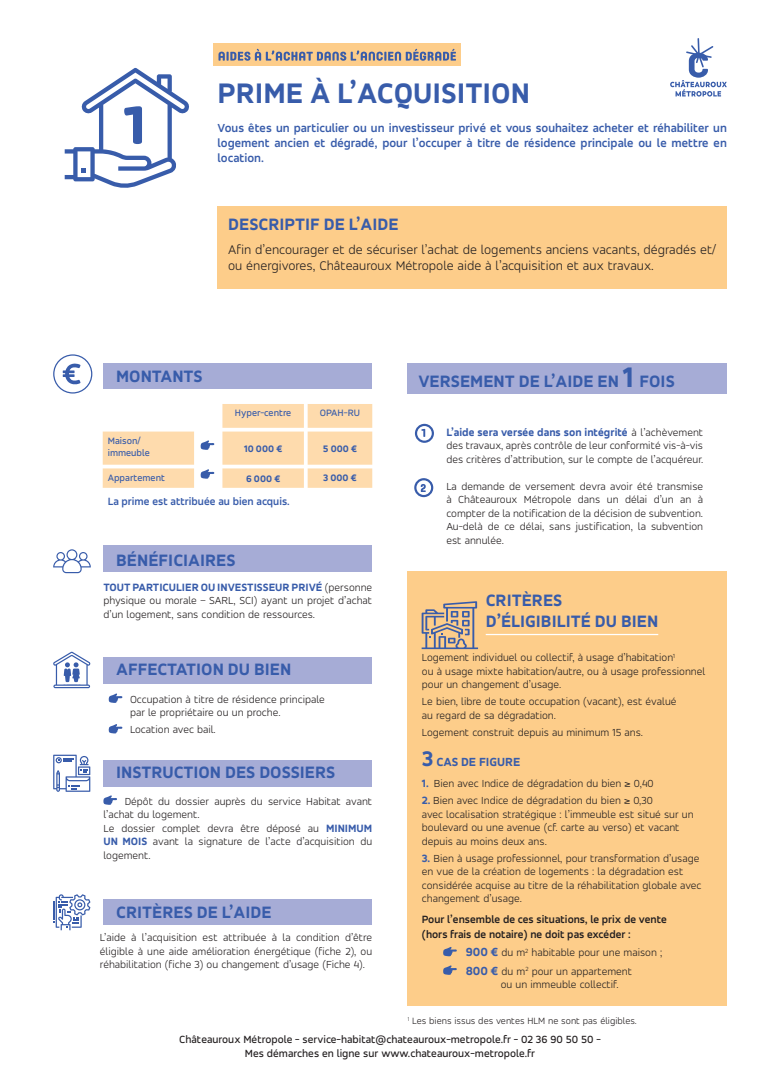
<style>
.page{position:relative;width:780px;height:1088px;background:#fff}
.page>*{position:absolute;margin:0;border:0;box-sizing:border-box;transform-origin:0 0}
.t1{font:800 53px "Core Mellow 75";color:#385caa}
.t2{font:800 30px "Accord";color:#385caa}
.t3{font:800 17.5px/21px "Accord";color:#385caa}
.t4{font:300 13.75px/16.5px "Accord";color:#231f20}
.t5{font:700 12.5px/15px "Accord";color:#385caa;text-align:justify}
.t6{font:800 12.5px "Accord";color:#385caa}
.t7{font:300 11.25px/13.5px "Accord";color:#231f20}
.t8{font:500 11.25px/13.5px "Accord";color:#231f20;text-align:center}
.t9{font:700 11.25px/15px "Accord";color:#231f20}
.t10{font:700 11.25px "Accord";color:#385caa}
.t11{font:300 10px "Accord";color:#231f20}
.t12{font:500 10px/12px "Accord";color:#385caa}
.t13{font:800 10px "Accord";color:#385caa}
.s1{font-size:30px}
.s2{font-weight:800;color:#385caa}
.s3{font-size:22.5px}
.s4{font-weight:800;font-size:12.5px;color:#385caa}
</style>
<div class="page">
<div style="left:213px;top:43px;width:248px;height:23px;background:#fdcd8a"></div>
<svg style="left:65px;top:68px;width:124px;height:120px"></svg>
<div style="left:407px;top:363px;width:319px;height:30px;background:#a6acd6"></div>
<div style="left:103px;top:546px;width:269px;height:26px;background:#a6acd6"></div>
<svg style="left:53px;top:549px;width:38px;height:24px"></svg>
<div style="left:103px;top:760px;width:269px;height:27px;background:#a6acd6"></div>
<svg style="left:53px;top:755px;width:37px;height:37px"></svg>
<svg style="left:103px;top:795px;width:14px;height:10px"></svg>
<div style="left:103px;top:363px;width:269px;height:25px;background:#a6acd6"></div>
<div style="left:53px;top:354px;width:39px;height:39px;border:1px solid #385caa;border-radius:50%"></div>
<svg style="left:63px;top:363px;width:18px;height:21px"></svg>
<svg style="left:103px;top:404px;width:269px;height:84px"></svg>
<div style="left:103px;top:657px;width:269px;height:26px;background:#a6acd6"></div>
<svg style="left:109px;top:693px;width:13px;height:10px"></svg>
<svg style="left:109px;top:724px;width:13px;height:9px"></svg>
<svg style="left:53px;top:652px;width:38px;height:36px"></svg>
<div style="left:103px;top:899px;width:269px;height:26px;background:#a6acd6"></div>
<svg style="left:53px;top:894px;width:37px;height:36px"></svg>
<svg style="left:415px;top:424px;width:19px;height:19px"></svg>
<svg style="left:414px;top:478px;width:19px;height:19px"></svg>
<div style="left:217px;top:206px;width:509px;height:82px;background:#fdcd8a"></div>
<div style="left:407px;top:571px;width:319px;height:435px;background:#fdcd8a"></div>
<hr style="left:485px;top:634px;width:173px;height:1px;background:#fff">
<svg style="left:443px;top:947px;width:14px;height:9px"></svg>
<svg style="left:443px;top:965px;width:14px;height:10px"></svg>
<svg style="left:421px;top:601px;width:57px;height:48px"></svg>
<svg style="left:670px;top:38px;width:56px;height:59px"></svg>
<svg style="left:218px;top:49px;width:238px;height:12px"></svg>
<h1 class="t1" style="left:120px;top:85px;width:31px">1</h1>
<h2 class="t2" style="left:217px;top:75px;width:314px">PRIME À L’ACQUISITION</h2>
<p class="t5" style="left:217px;top:120px;width:511px">Vous êtes un particulier ou un investisseur privé et vous souhaitez acheter et réhabiliter un logement ancien et dégradé, pour l’occuper à titre de résidence principale ou le mettre en location.</p>
<h3 class="t3" style="left:228px;top:214px;width:172px">DESCRIPTIF DE L’AIDE</h3>
<p class="t4" style="left:228px;top:241px;width:489px">Afin d’encourager et de sécuriser l’achat de logements anciens vacants, dégradés et/ ou énergivores, Châteauroux Métropole aide à l’acquisition et aux travaux.</p>
<h3 class="t3" style="left:116px;top:366px;width:88px">MONTANTS</h3>
<p class="t12" style="left:235px;top:407px;width:58px">Hyper-centre</p>
<p class="t12" style="left:320px;top:407px;width:42px">OPAH-RU</p>
<h3 class="t3" style="left:418px;top:371px;width:258px">VERSEMENT DE L’AIDE EN <span class="s1">1</span> FOIS</h3>
<p class="t12" style="left:108px;top:435px;width:44px">Maison/ immeuble</p>
<p class="t13" style="left:244px;top:442px;width:40px">10 000 €</p>
<p class="t13" style="left:323px;top:442px;width:36px">5 000 €</p>
<p class="t12" style="left:108px;top:471px;width:59px">Appartement</p>
<p class="t13" style="left:246px;top:472px;width:36px">6 000 €</p>
<p class="t13" style="left:323px;top:471px;width:35px">3 000 €</p>
<p class="t10" style="left:108px;top:494px;width:183px">La prime est attribuée au bien acquis.</p>
<h3 class="t3" style="left:116px;top:549px;width:121px">BÉNÉFICIAIRES</h3>
<p class="t7" style="left:103px;top:580px;width:270px;text-align:justify"><span class="s2">TOUT PARTICULIER OU INVESTISSEUR PRIVÉ</span> (personne physique ou morale – SARL, SCI) ayant un projet d’achat d’un logement, sans condition de ressources.</p>
<h3 class="t3" style="left:116px;top:659px;width:176px">AFFECTATION DU BIEN</h3>
<p class="t7" style="left:130px;top:692px;width:196px">Occupation à titre de résidence principale par le propriétaire ou un proche.</p>
<p class="t7" style="left:130px;top:723px;width:87px">Location avec bail.</p>
<h3 class="t3" style="left:116px;top:761px;width:221px">INSTRUCTION DES DOSSIERS</h3>
<p class="t7" style="left:103px;top:794px;width:270px;text-indent:21px">Dépôt du dossier auprès du service Habitat avant l’achat du logement.<br>Le dossier complet devra être déposé au <span class="s2">MINIMUM UN MOIS</span> avant la signature de l’acte d’acquisition du logement.</p>
<h3 class="t3" style="left:116px;top:901px;width:157px">CRITÈRES DE L’AIDE</h3>
<p class="t7" style="left:100px;top:930px;width:274px;text-align:justify">L’aide à l’acquisition est attribuée à la condition d’être éligible à une aide amélioration énergétique (fiche 2), ou réhabilitation (fiche 3) ou changement d’usage (Fiche 4).</p>
<p class="t7" style="left:446px;top:425px;width:258px;text-align:justify"><span class="s2">L’aide sera versée dans son intégrité</span> à l’achèvement des travaux, après contrôle de leur conformité vis-à-vis des critères d’attribution, sur le compte de l’acquéreur.</p>
<p class="t7" style="left:446px;top:479px;width:258px;text-align:justify">La demande de versement devra avoir été transmise à Châteauroux Métropole dans un délai d’un an à compter de la notification de la décision de subvention.<br>Au-delà de ce délai, sans justification, la subvention est annulée.</p>
<h3 class="t3" style="left:485px;top:589px;width:174px">CRITÈRES<br>D’ÉLIGIBILITÉ DU BIEN</h3>
<p class="t7" style="left:422px;top:651px;width:285px">Logement individuel ou collectif, à usage d’habitation<sup>1<br></sup>ou à usage mixte habitation/autre, ou à usage professionnel pour un changement d’usage.</p>
<p class="t7" style="left:422px;top:695px;width:256px">Le bien, libre de toute occupation (vacant), est évalué au regard de sa dégradation.</p>
<p class="t7" style="left:422px;top:725px;width:222px">Logement construit depuis au minimum 15 ans.</p>
<p class="t6" style="left:422px;top:755px;width:100px"><span class="s3">3</span> CAS DE FIGURE</p>
<p class="t7" style="left:422px;top:776px;width:233px"><span class="s2">1.</span> Bien avec Indice de dégradation du bien ≥ 0,40</p>
<p class="t7" style="left:422px;top:793px;width:273px"><span class="s2">2.</span> Bien avec Indice de dégradation du bien ≥ 0,30<br>avec localisation stratégique : l’immeuble est situé sur un boulevard ou une avenue (cf. carte au verso) et vacant depuis au moins deux ans.</p>
<p class="t7" style="left:422px;top:851px;width:281px"><span class="s2">3.</span> Bien à usage professionnel, pour transformation d’usage en vue de la création de logements : la dégradation est considérée acquise au titre de la réhabilitation globale avec changement d’usage.</p>
<p class="t9" style="left:422px;top:911px;width:246px">Pour l’ensemble de ces situations, le prix de vente (hors frais de notaire) ne doit pas excéder :</p>
<p class="t7" style="left:465px;top:943px;width:198px;line-height:18.5px"><span class="s4">900 €</span> du m<sup>2</sup> habitable pour une maison ;<br><span class="s4">800 €</span> du m<sup>2</sup> pour un appartement</p>
<p class="t7" style="left:500px;top:978px;width:119px">ou un immeuble collectif.</p>
<p class="t11" style="left:407px;top:1015px;width:231px"><sup>1</sup> Les biens issus des ventes HLM ne sont pas éligibles.</p>
<p class="t8" style="left:179px;top:1032px;width:423px">Châteauroux Métropole - service-habitat@chateauroux-metropole.fr - 02 36 90 50 50 -<br>Mes démarches en ligne sur www.chateauroux-metropole.fr</p>
</div>
